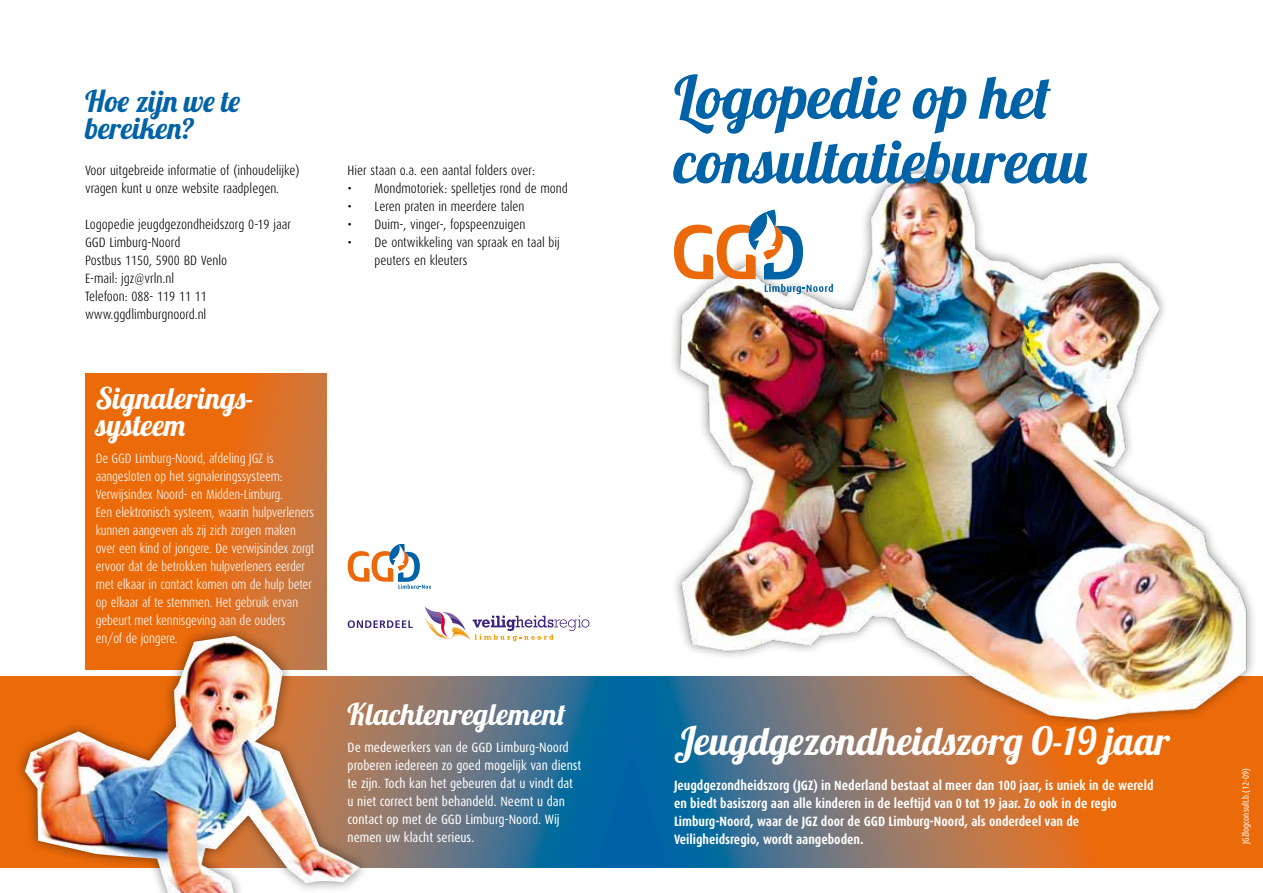
<style>
.page{position:relative;width:1263px;height:893px;background:#fff}
.page>*{position:absolute;margin:0;border:0;box-sizing:border-box;transform-origin:0 0}
.t1{font:60px/64.5px "Lobster 1.4";color:#0062a7}
.t2{font:39px "Lobster 1.4";letter-spacing:.02em;color:#fff}
.t3{font:30px/27px "Lobster 1.4";letter-spacing:.02em;color:#fff}
.t4{font:30px/27px "Lobster 1.4";color:#0062a7}
.t5{font:300 13.5px/18px "Dax Condensed";color:#000}
.t6{font:300 13.5px/18px "Dax Condensed";letter-spacing:-.01em;color:#fff}
.t7{font:700 13.5px/18px "Dax Condensed";color:#fff}
.t8{font:13.5px/18px "Dax Condensed";color:#fff}
.t9{font:9px "Dax Condensed";color:#fff}
</style>
<div class="page">
<svg style="left:85px;top:373px;width:241px;height:252px;background:#e26d19"></svg>
<svg style="left:631px;top:768px;width:455px;height:99px;background:#7b726c"></svg>
<div style="left:1086px;top:676px;width:177px;height:191px;background:#eb6a0a"></div>
<svg style="left:0;top:676px;width:631px;height:191px;background:#587182"></svg>
<div style="left:14px;top:625px;width:356px;height:268px;background:#000;opacity:.5"></div>
<img style="left:25px;top:636px;width:336px;height:257px">
<svg style="left:348px;top:544px;width:83px;height:44px"></svg>
<svg style="left:348px;top:620px;width:65px;height:8px"></svg>
<svg style="left:425px;top:607px;width:164px;height:34px"></svg>
<img style="left:621px;top:166px;width:632px;height:602px">
<svg style="left:674px;top:210px;width:159px;height:84px"></svg>
<h3 class="t4" style="left:85px;top:87px;width:157px">Hoe zijn we te bereiken?</h3>
<p class="t5" style="left:85px;top:162px;width:216px">Voor uitgebreide informatie of (inhoudelijke) vragen kunt u onze website raadplegen.</p>
<p class="t5" style="left:85px;top:216px;width:207px">Logopedie jeugdgezondheidszorg 0-19 jaar<br>GGD Limburg-Noord<br>Postbus 1150, 5900 BD Venlo<br>E-mail: jgz@vrln.nl<br>Telefoon: 088- 119 11 11 www.ggdlimburgnoord.nl</p>
<h3 class="t3" style="left:96px;top:384px;width:160px">Signalerings&shy;systeem</h3>
<p class="t6" style="left:96px;top:450px;width:220px">De GGD Limburg-Noord, afdeling JGZ is aangesloten op het signaleringssysteem:<br>Verwijsindex Noord- en Midden-Limburg.<br>Een elektronisch systeem, waarin hulpverleners kunnen aangeven als zij zich zorgen maken over een kind of jongere. De verwijsindex zorgt ervoor dat de betrokken hulpverleners eerder met elkaar in contact komen om de hulp beter op elkaar af te stemmen. Het gebruik ervan gebeurt met kennisgeving aan de ouders en/of de jongere.</p>
<p class="t5" style="left:348px;top:162px;width:189px">Hier staan o.a. een aantal folders over:</p>
<p class="t5" style="left:348px;top:180px;width:222px">• Mondmotoriek: spelletjes rond de mond</p>
<p class="t5" style="left:348px;top:198px;width:178px">• Leren praten in meerdere talen</p>
<p class="t5" style="left:348px;top:216px;width:179px">• Duim-, vinger-, fopspeenzuigen</p>
<p class="t5" style="left:375px;top:234px;width:187px;text-indent:-27px">• De ontwikkeling van spraak en taal bij peuters en kleuters</p>
<h3 class="t3" style="left:348px;top:700px;width:220px">Klachtenreglement</h3>
<p class="t8" style="left:348px;top:738px;width:235px">De medewerkers van de GGD Limburg-Noord proberen iedereen zo goed mogelijk van dienst te zijn. Toch kan het gebeuren dat u vindt dat u niet correct bent behandeld. Neemt u dan contact op met de GGD Limburg-Noord. Wij nemen uw klacht serieus.</p>
<h1 class="t1" style="left:674px;top:64px;width:415px">Logopedie op het consultatiebureau</h1>
<h2 class="t2" style="left:674px;top:716px;width:497px">Jeugdgezondheidszorg 0-19 jaar</h2>
<p class="t7" style="left:674px;top:776px;width:481px">Jeugdgezondheidszorg (JGZ) in Nederland bestaat al meer dan 100 jaar, is uniek in de wereld en biedt basiszorg aan alle kinderen in de leeftijd van 0 tot 19 jaar. Zo ook in de regio Limburg-Noord, waar de JGZ door de GGD Limburg-Noord, als onderdeel van de Veiligheidsregio, wordt aangeboden.</p>
<p class="t9" style="left:1241px;top:844px;width:78px;rotate:-90deg">JGZlogconsult.b.(12-09)</p>
</div>
